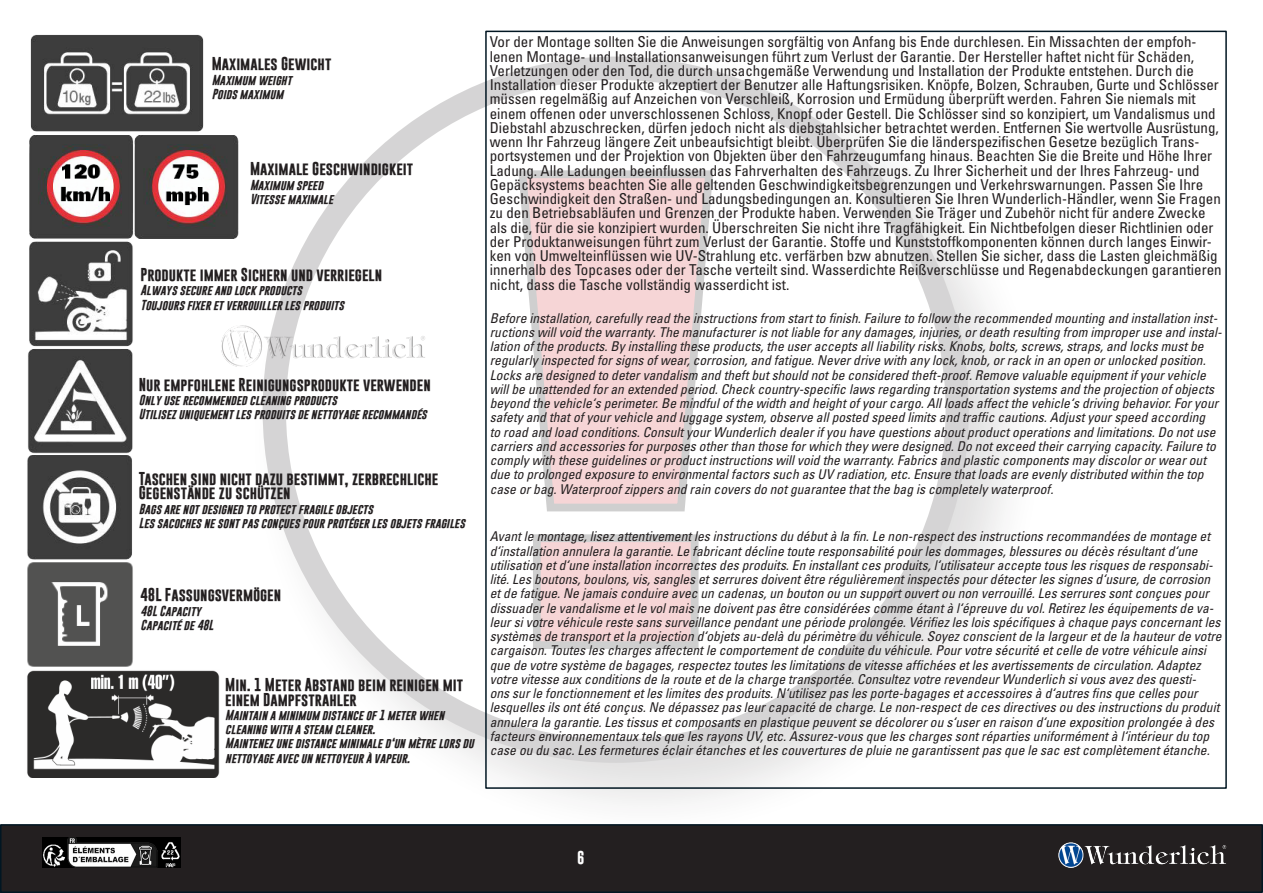
<style>
.page{position:relative;width:1263px;height:893px;background:#fff}
.page>*{position:absolute;margin:0;border:0;box-sizing:border-box;transform-origin:0 0}
.BU{font:condensed 15px/14.2px "Univers LT Std";color:#231f20}
.BU-2{font:italic condensed 13.5px/14.2px "Univers LT Std";color:#231f20}
.BU-3{font:700 13.5px/14.2px "Gobold";color:#231f20}
.t1{font:700 13.5px "Gobold";color:#fff}
.BU-4{font:italic 700 10.5px/14.2px "Gobold";color:#231f20}
</style>
<div class="page">
<div style="left:1px;top:825px;width:1261px;height:67px;background:#231f20"></div>
<div style="left:0;top:824px;width:1263px;height:69px;border:2px solid #011622"></div>
<img style="left:1054px;top:824px;width:209px;height:69px">
<img style="left:43px;top:838px;width:137px;height:29px">
<div style="left:245px;top:39px;width:804px;height:804px;background:#231f20;opacity:.75"></div>
<div style="left:274px;top:68px;width:683px;height:683px;background:#fff;border-radius:50%"></div>
<div style="left:263px;top:57px;width:706px;height:706px;border:23px solid #231f20;border-radius:50%"></div>
<svg style="left:518px;top:170px;width:195px;height:479px"></svg>
<img style="left:30px;top:34px;width:174px;height:98px">
<img style="left:29px;top:241px;width:104px;height:106px">
<img style="left:27px;top:349px;width:106px;height:211px">
<img style="left:27px;top:562px;width:106px;height:105px">
<img style="left:29px;top:135px;width:210px;height:104px">
<img style="left:27px;top:670px;width:193px;height:107px">
<img style="left:222px;top:326px;width:203px;height:40px">
<p class="BU-3" style="left:212px;top:57px;width:121px">Maximales Gewicht</p>
<p class="BU-4" style="left:212px;top:73px;width:81px">Maximum weight</p>
<p class="BU-4" style="left:212px;top:87px;width:73px">Poids maximum</p>
<p class="BU-3" style="left:250px;top:162px;width:165px">Maximale Geschwindigkeit</p>
<p class="BU-4" style="left:250px;top:178px;width:75px">Maximum speed</p>
<p class="BU-4" style="left:250px;top:192px;width:85px">Vitesse maximale</p>
<p class="BU-3" style="left:141px;top:268px;width:243px">Produkte immer Sichern und verriegeln</p>
<p class="BU-4" style="left:141px;top:283px;width:163px">Always secure and lock products</p>
<p class="BU-4" style="left:141px;top:297px;width:205px">Toujours fixer et verrouiller les produits</p>
<p class="BU-3" style="left:139px;top:377px;width:293px">Nur empfohlene Reinigungsprodukte verwenden</p>
<p class="BU-4" style="left:139px;top:393px;width:200px">Only use recommended cleaning products</p>
<p class="BU-4" style="left:139px;top:407px;width:289px">Utilisez uniquement les produits de nettoyage recommandés</p>
<p class="BU-3" style="left:139px;top:471px;width:301px">Taschen sind nicht dazu bestimmt, zerbrechliche</p>
<p class="BU-3" style="left:139px;top:486px;width:153px">Gegenstände zu schützen</p>
<p class="BU-4" style="left:139px;top:501px;width:236px">Bags are not designed to protect fragile objects</p>
<p class="BU-4" style="left:139px;top:516px;width:328px">Les sacoches ne sont pas conçues pour protéger les objets fragiles</p>
<p class="BU-3" style="left:141px;top:588px;width:142px">48L Fassungsvermögen</p>
<p class="BU-4" style="left:141px;top:603px;width:62px">48L Capacity</p>
<p class="BU-4" style="left:141px;top:618px;width:74px">Capacité de 48L</p>
<p class="BU-3" style="left:225px;top:678px;width:239px">Min. 1 Meter Abstand beim reinigen mit einem Dampfstrahler</p>
<p class="BU-4" style="left:225px;top:708px;width:220px">Maintain a minimum distance of 1 meter when cleaning with a steam cleaner.</p>
<p class="BU-4" style="left:225px;top:736px;width:250px">Maintenez une distance minimale d‘un mètre lors du nettoyage avec un nettoyeur à vapeur.</p>
<p class="BU" style="left:490px;top:35px;width:733px">Vor der Montage sollten Sie die Anweisungen sorgfältig von Anfang bis Ende durchlesen. Ein Missachten der empfoh&shy;lenen Montage- und Installationsanweisungen führt zum Verlust der Garantie. Der Hersteller haftet nicht für Schäden, Verletzungen oder den Tod, die durch unsachgemäße Verwendung und Installation der Produkte entstehen. Durch die Installation dieser Produkte akzeptiert der Benutzer alle Haftungsrisiken. Knöpfe, Bolzen, Schrauben, Gurte und Schlösser müssen regelmäßig auf Anzeichen von Verschleiß, Korrosion und Ermüdung überprüft werden. Fahren Sie niemals mit einem offenen oder unverschlossenen Schloss, Knopf oder Gestell. Die Schlösser sind so konzipiert, um Vandalismus und Diebstahl abzuschrecken, dürfen jedoch nicht als diebstahlsicher betrachtet werden. Entfernen Sie wertvolle Ausrüstung, wenn Ihr Fahrzeug längere Zeit unbeaufsichtigt bleibt. Überprüfen Sie die länderspezifischen Gesetze bezüglich Trans&shy;portsystemen und der Projektion von Objekten über den Fahrzeugumfang hinaus. Beachten Sie die Breite und Höhe Ihrer Ladung. Alle Ladungen beeinflussen das Fahrverhalten des Fahrzeugs. Zu Ihrer Sicherheit und der Ihres Fahrzeug- und Gepäcksystems beachten Sie alle geltenden Geschwindigkeitsbegrenzungen und Verkehrswarnungen. Passen Sie Ihre Geschwindigkeit den Straßen- und Ladungsbedingungen an. Konsultieren Sie Ihren Wunderlich-Händler, wenn Sie Fragen zu den Betriebsabläufen und Grenzen der Produkte haben. Verwenden Sie Träger und Zubehör nicht für andere Zwecke als die, für die sie konzipiert wurden. Überschreiten Sie nicht ihre Tragfähigkeit. Ein Nichtbefolgen dieser Richtlinien oder der Produktanweisungen führt zum Verlust der Garantie. Stoffe und Kunststoffkomponenten können durch langes Einwir&shy;ken von Umwelteinflüssen wie UV-Strahlung etc. verfärben bzw abnutzen. Stellen Sie sicher, dass die Lasten gleichmäßig innerhalb des Topcases oder der Tasche verteilt sind. Wasserdichte Reißverschlüsse und Regenabdeckungen garantieren nicht, dass die Tasche vollständig wasserdicht ist.</p>
<p class="BU-2" style="left:490px;top:311px;width:733px">Before installation, carefully read the instructions from start to finish. Failure to follow the recommended mounting and installation inst&shy;ructions will void the warranty. The manufacturer is not liable for any damages, injuries, or death resulting from improper use and instal&shy;lation of the products. By installing these products, the user accepts all liability risks. Knobs, bolts, screws, straps, and locks must be regularly inspected for signs of wear, corrosion, and fatigue. Never drive with any lock, knob, or rack in an open or unlocked position.<br>Locks are designed to deter vandalism and theft but should not be considered theft-proof. Remove valuable equipment if your vehicle will be unattended for an extended period. Check country-specific laws regarding transportation systems and the projection of objects beyond the vehicle‘s perimeter. Be mindful of the width and height of your cargo. All loads affect the vehicle‘s driving behavior. For your safety and that of your vehicle and luggage system, observe all posted speed limits and traffic cautions. Adjust your speed according<br>to road and load conditions. Consult your Wunderlich dealer if you have questions about product operations and limitations. Do not use carriers and accessories for purposes other than those for which they were designed. Do not exceed their carrying capacity. Failure to comply with these guidelines or product instructions will void the warranty. Fabrics and plastic components may discolor or wear out due to prolonged exposure to environmental factors such as UV radiation, etc. Ensure that loads are evenly distributed within the top case or bag. Waterproof zippers and rain covers do not guarantee that the bag is completely waterproof.</p>
<p class="BU-2" style="left:490px;top:529px;width:733px">Avant le montage, lisez attentivement les instructions du début à la fin. Le non-respect des instructions recommandées de montage et d‘installation annulera la garantie. Le fabricant décline toute responsabilité pour les dommages, blessures ou décès résultant d‘une utilisation et d‘une installation incorrectes des produits. En installant ces produits, l‘utilisateur accepte tous les risques de responsabi&shy;lité. Les boutons, boulons, vis, sangles et serrures doivent être régulièrement inspectés pour détecter les signes d‘usure, de corrosion et de fatigue. Ne jamais conduire avec un cadenas, un bouton ou un support ouvert ou non verrouillé. Les serrures sont conçues pour dissuader le vandalisme et le vol mais ne doivent pas être considérées comme étant à l‘épreuve du vol. Retirez les équipements de va&shy;leur si votre véhicule reste sans surveillance pendant une période prolongée. Vérifiez les lois spécifiques à chaque pays concernant les systèmes de transport et la projection d‘objets au-delà du périmètre du véhicule. Soyez conscient de la largeur et de la hauteur de votre cargaison. Toutes les charges affectent le comportement de conduite du véhicule. Pour votre sécurité et celle de votre véhicule ainsi que de votre système de bagages, respectez toutes les limitations de vitesse affichées et les avertissements de circulation. Adaptez votre vitesse aux conditions de la route et de la charge transportée. Consultez votre revendeur Wunderlich si vous avez des questi-<br>ons sur le fonctionnement et les limites des produits. N‘utilisez pas les porte-bagages et accessoires à d‘autres fins que celles pour lesquelles ils ont été conçus. Ne dépassez pas leur capacité de charge. Le non-respect de ces directives ou des instructions du produit annulera la garantie. Les tissus et composants en plastique peuvent se décolorer ou s‘user en raison d‘une exposition prolongée à des facteurs environnementaux tels que les rayons UV, etc. Assurez-vous que les charges sont réparties uniformément à l‘intérieur du top case ou du sac. Les fermetures éclair étanches et les couvertures de pluie ne garantissent pas que le sac est complètement étanche.</p>
<p class="t1" style="left:577px;top:849px;width:9px">6</p>
</div>
